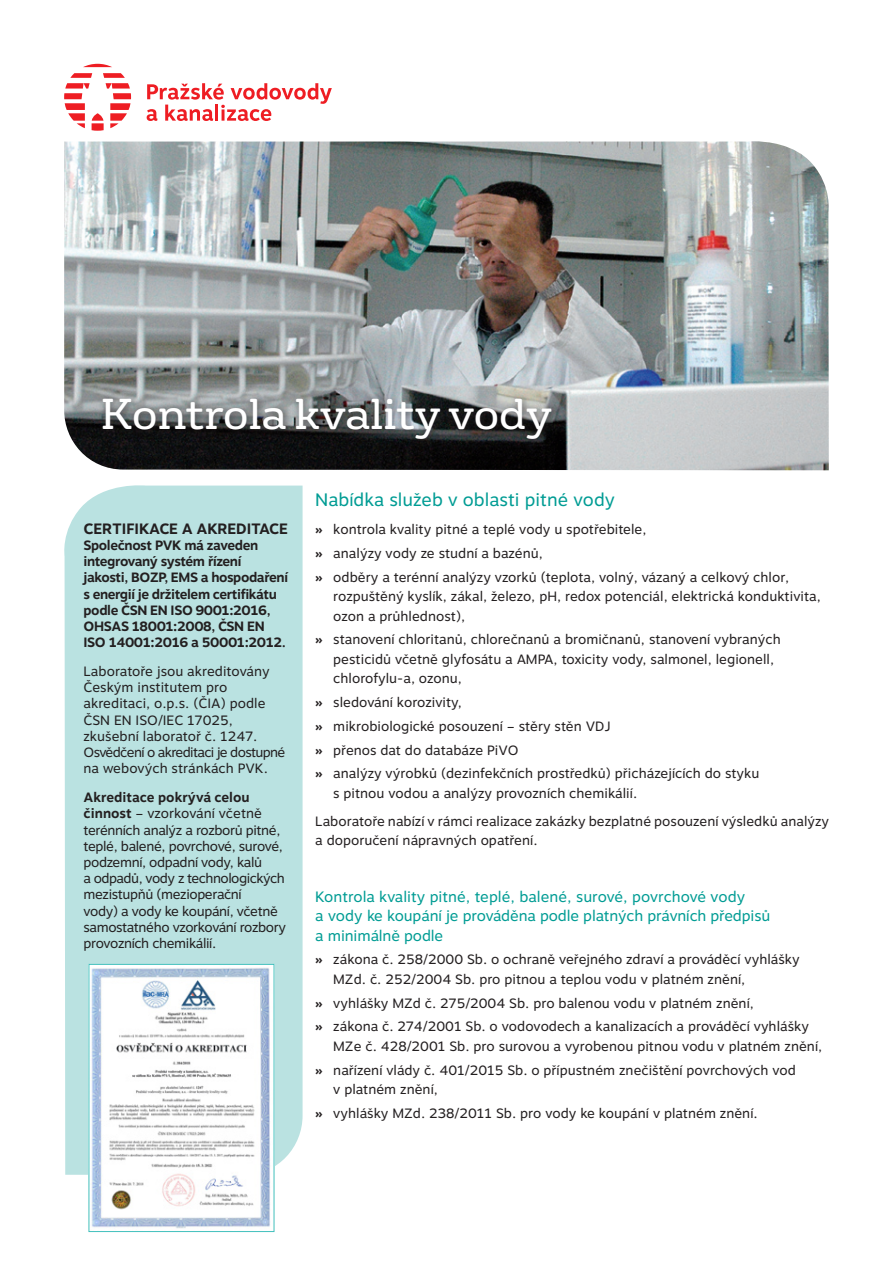
<style>
.page{position:relative;width:893px;height:1263px;background:#fff}
.page>*{position:absolute;margin:0;border:0;box-sizing:border-box;transform-origin:0 0}
.t1{font:42px "FS Rufus";color:#fff}
.t2{font:18px "Motiva Sans";color:#009c94}
.t3{font:15px/19.5px "Motiva Sans";letter-spacing:-.01em;color:#009c94}
.t4{font:700 15px "Motiva Sans";letter-spacing:-.01em;color:#231f20}
.t5{font:13.5px/19.5px "Motiva Sans";color:#231f20}
.t6{font:13.5px/16.2px "Motiva Sans";letter-spacing:-.03em;color:#231f20}
.t7{font:700 13.5px/16.2px "Motiva Sans";letter-spacing:-.03em;color:#231f20}
.s1{font-weight:700}
.s2{font-weight:800}
</style>
<div class="page">
<img style="left:64px;top:141px;width:765px;height:322px">
<svg style="left:83px;top:64px;width:29px;height:3px"></svg>
<svg style="left:64px;top:73px;width:67px;height:58px"></svg>
<svg style="left:147px;top:83px;width:185px;height:38px"></svg>
<div style="left:96px;top:392px;width:736px;height:90px;background:#231f20;opacity:.75"></div>
<div style="left:64px;top:481px;width:239px;height:694px;background:#bae2e1"></div>
<img style="left:91px;top:966px;width:181px;height:263px">
<div style="left:89px;top:964px;width:185px;height:268px;border:1px solid #42c0bd"></div>
<p class="t1" style="left:101px;top:380px;width:452px">Kontrola kvality vody</p>
<p class="t4" style="left:84px;top:517px;width:206px">CERTIFIKACE A AKREDITACE</p>
<p class="t7" style="left:84px;top:537px;width:206px">Společnost PVK má zaveden integrovaný systém řízení jakosti, BOZP, EMS a hospodaření s energií je držitelem certifikátu podle ČSN EN ISO 9001:2016,<br>OHSAS 18001:2008, ČSN EN<br>ISO 14001:2016 a 50001:2012.</p>
<p class="t5" style="left:84px;top:663px;width:203px;line-height:16.2px">Laboratoře jsou akreditovány<br>Českým institutem pro akreditaci, o.p.s. (ČIA) podle<br>ČSN EN ISO/IEC 17025, zkušební laboratoř č. 1247.<br>Osvědčení o akreditaci je dostupné na webových stránkách PVK.</p>
<p class="t6" style="left:84px;top:789px;width:204px"><span class="s1">Akreditace pokrývá celou činnost</span> – vzorkování včetně terénních analýz a rozborů pitné, teplé, balené, povrchové, surové, podzemní, odpadní vody, kalů<br>a odpadů, vody z technologických mezistupňů (mezioperační<br>vody) a vody ke koupání, včetně samostatného vzorkování rozbory provozních chemikálií.</p>
<p class="t2" style="left:315px;top:486px;width:301px">Nabídka služeb v oblasti pitné vody</p>
<p class="t5" style="left:315px;top:520px;width:333px"><span class="s2">»</span> kontrola kvality pitné a teplé vody u spotřebitele,</p>
<p class="t5" style="left:315px;top:544px;width:229px"><span class="s2">»</span> analýzy vody ze studní a bazénů,</p>
<p class="t5" style="left:333px;top:567px;width:489px;text-indent:-18px"><span class="s2">»</span> odběry a terénní analýzy vzorků (teplota, volný, vázaný a celkový chlor, rozpuštěný kyslík, zákal, železo, pH, redox potenciál, elektrická konduktivita, ozon a průhlednost),</p>
<p class="t5" style="left:333px;top:630px;width:449px;text-indent:-18px"><span class="s2">»</span> stanovení chloritanů, chlorečnanů a bromičnanů, stanovení vybraných pesticidů včetně glyfosátu a AMPA, toxicity vody, salmonel, legionell, chlorofylu-a, ozonu,</p>
<p class="t5" style="left:315px;top:693px;width:148px"><span class="s2">»</span> sledování korozivity,</p>
<p class="t5" style="left:315px;top:717px;width:297px"><span class="s2">»</span> mikrobiologické posouzení – stěry stěn VDJ</p>
<p class="t5" style="left:315px;top:740px;width:205px"><span class="s2">»</span> přenos dat do databáze PiVO</p>
<p class="t5" style="left:333px;top:764px;width:428px;text-indent:-18px"><span class="s2">»</span> analýzy výrobků (dezinfekčních prostředků) přicházejících do styku s pitnou vodou a analýzy provozních chemikálií.</p>
<p class="t5" style="left:315px;top:812px;width:515px">Laboratoře nabízí v rámci realizace zakázky bezplatné posouzení výsledků analýzy a doporučení nápravných opatření.</p>
<p class="t3" style="left:315px;top:887px;width:456px">Kontrola kvality pitné, teplé, balené, surové, povrchové vody<br>a vody ke koupání je prováděna podle platných právních předpisů a minimálně podle</p>
<p class="t5" style="left:333px;top:950px;width:468px;text-indent:-18px"><span class="s2">»</span> zákona č. 258/2000 Sb. o ochraně veřejného zdraví a prováděcí vyhlášky<br>MZd. č. 252/2004 Sb. pro pitnou a teplou vodu v platném znění,</p>
<p class="t5" style="left:315px;top:993px;width:440px"><span class="s2">»</span> vyhlášky MZd č. 275/2004 Sb. pro balenou vodu v platném znění,</p>
<p class="t5" style="left:333px;top:1017px;width:491px;text-indent:-18px"><span class="s2">»</span> zákona č. 274/2001 Sb. o vodovodech a kanalizacích a prováděcí vyhlášky<br>MZe č. 428/2001 Sb. pro surovou a vyrobenou pitnou vodu v platném znění,</p>
<p class="t5" style="left:333px;top:1060px;width:464px;text-indent:-18px"><span class="s2">»</span> nařízení vlády č. 401/2015 Sb. o přípustném znečištění povrchových vod v platném znění,</p>
<p class="t5" style="left:315px;top:1103px;width:444px"><span class="s2">»</span> vyhlášky MZd. 238/2011 Sb. pro vody ke koupání v platném znění.</p>
</div>
